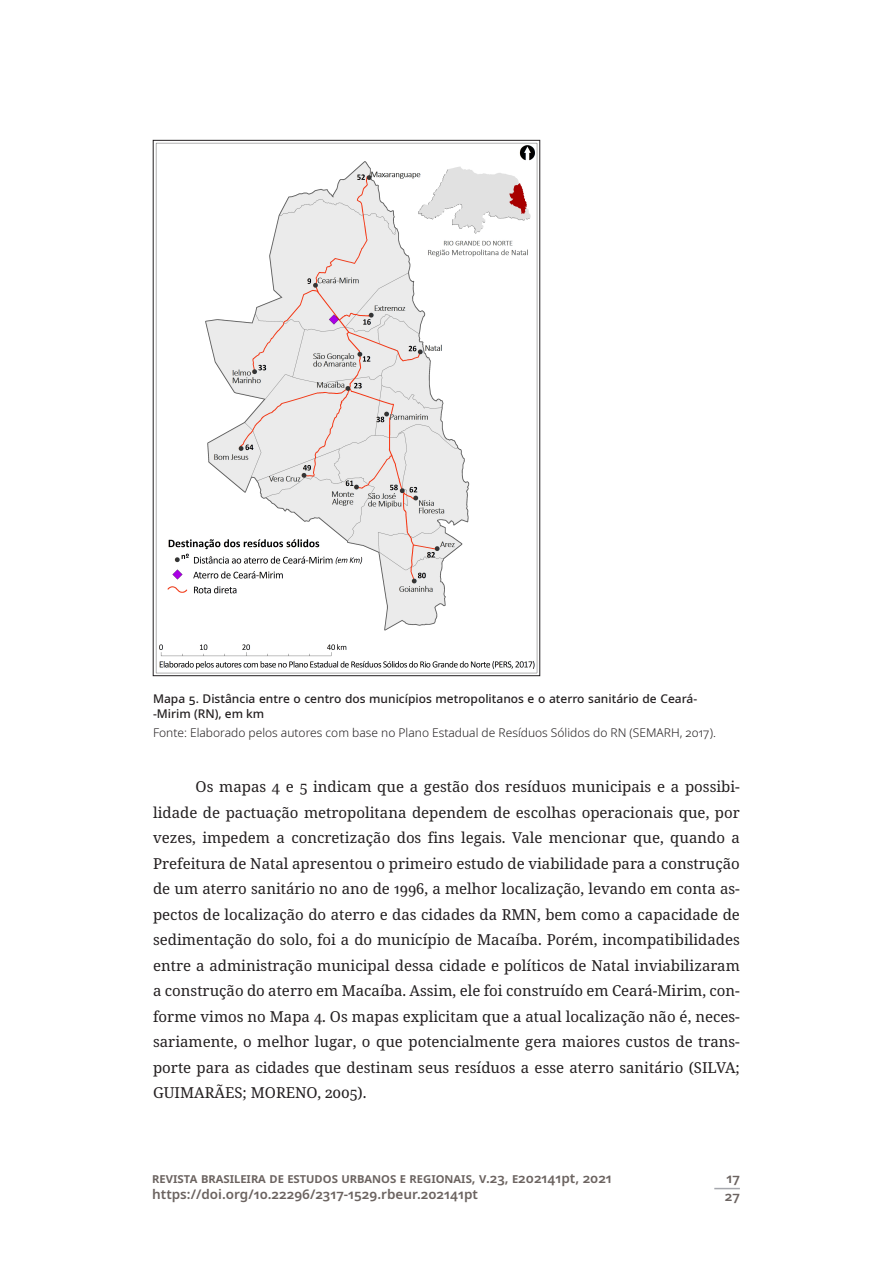
<style>
.page{position:relative;width:893px;height:1263px;background:#fff}
.page>*{position:absolute;margin:0;border:0;box-sizing:border-box;transform-origin:0 0}
.texto_nor_dep{font:15px/25.5px "Noto Serif";color:#231f20;text-align:justify}
.t1{font:600 13.5px/16.5px "Noto Sans";color:#6b6360}
.titulo_tab_fig{font:500 12px/15px "Noto Sans";color:#231f20}
.legenda_esq2{font:300 12px "Noto Sans";color:#231f20}
</style>
<div class="page">
<svg style="left:714px;top:1188px;width:26px;height:1px"></svg>
<img style="left:155px;top:142px;width:383px;height:532px">
<p class="titulo_tab_fig" style="left:153px;top:691px;width:546px">Mapa 5. Distância entre o centro dos municípios metropolitanos e o aterro sanitário de Ceará--Mirim (RN), em km</p>
<p class="legenda_esq2" style="left:153px;top:724px;width:564px">Fonte: Elaborado pelos autores com base no Plano Estadual de Resíduos Sólidos do RN (SEMARH, 2017).</p>
<p class="texto_nor_dep" style="left:153px;top:775px;width:588px;text-indent:43px">Os mapas 4 e 5 indicam que a gestão dos resíduos municipais e a possibi&shy;lidade de pactuação metropolitana dependem de escolhas operacionais que, por vezes, impedem a concretização dos fins legais. Vale mencionar que, quando a Prefeitura de Natal apresentou o primeiro estudo de viabilidade para a construção de um aterro sanitário no ano de 1996, a melhor localização, levando em conta as&shy;pectos de localização do aterro e das cidades da RMN, bem como a capacidade de sedimentação do solo, foi a do município de Macaíba. Porém, incompatibilidades entre a administração municipal dessa cidade e políticos de Natal inviabilizaram a construção do aterro em Macaíba. Assim, ele foi construído em Ceará-Mirim, con&shy;forme vimos no Mapa 4. Os mapas explicitam que a atual localização não é, neces&shy;sariamente, o melhor lugar, o que potencialmente gera maiores custos de trans&shy;porte para as cidades que destinam seus resíduos a esse aterro sanitário (SILVA; GUIMARÃES; MORENO, 2005).</p>
<p class="t1" style="left:152px;top:1170px;width:461px">REVISTA BRASILEIRA DE ESTUDOS URBANOS E REGIONAIS, V.23, E202141PT, 2021<br>HTTPS://DOI.ORG/10.22296/2317-1529.RBEUR.202141PT</p>
<p class="t1" style="left:725px;top:1169px;width:17px;line-height:18.6px">17<br>27</p>
</div>
